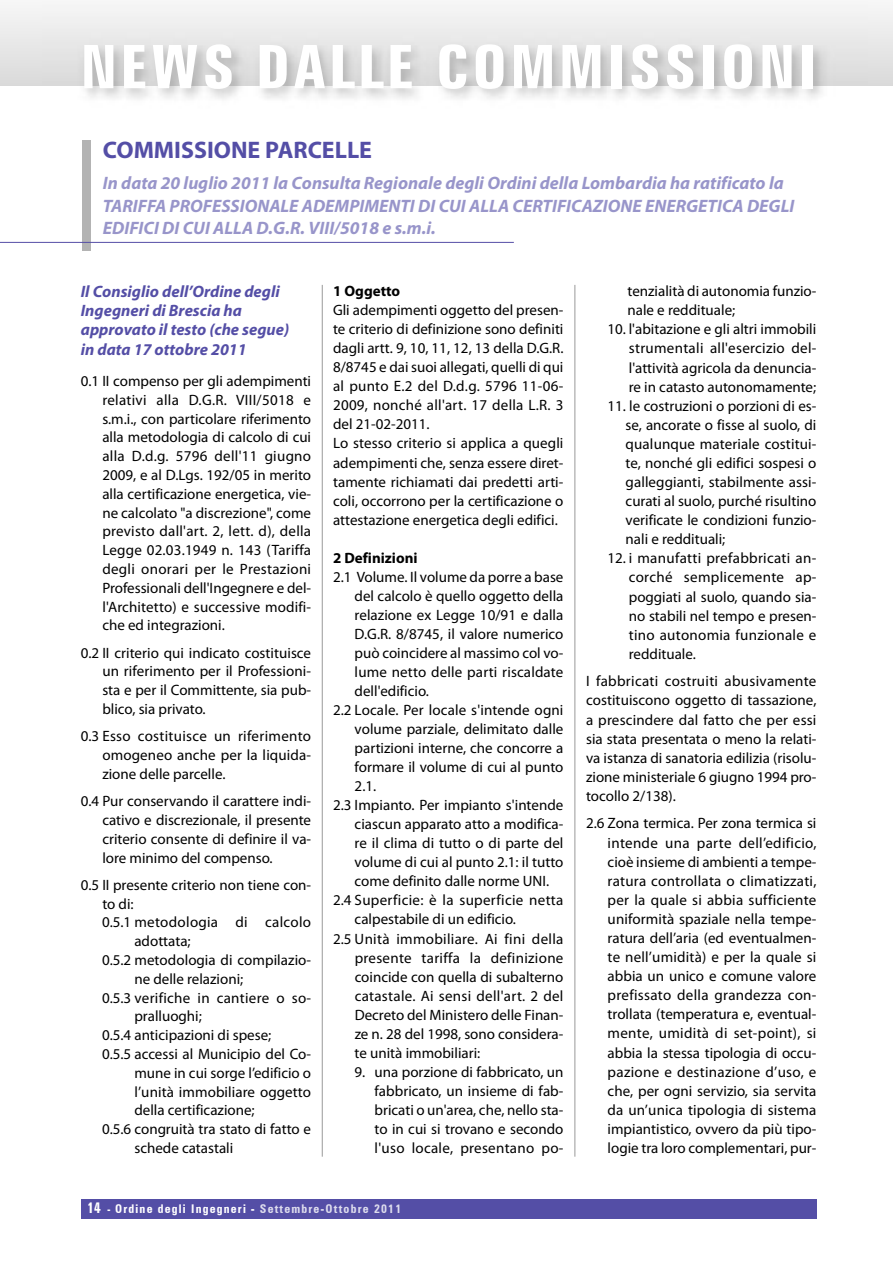
<style>
.page{position:relative;width:893px;height:1263px;background:#fff}
.page>*{position:absolute;margin:0;border:0;box-sizing:border-box;transform-origin:0 0}
.t1{font:700 extra-condensed 60px "Zurich BT";letter-spacing:.055em;color:#fff;scale:1.15 1}
.t2{font:700 24px "Myriad Pro";color:#544ea6}
.t3{font:italic 700 18px/22.5px "Myriad Pro";color:#9895ca}
.t4{font:italic 700 16.5px/19px "Myriad Pro";color:#544ea6}
.t5{font:15px/19px "Myriad Pro";color:#000;text-align:justify}
.t6{font:15px "Myriad Pro";letter-spacing:.02em;color:#000}
.t7{font:700 15px "Myriad Pro";color:#000}
.t8{font:700 condensed 12px "Zurich BT";letter-spacing:.1em;color:#fff}
.s1{font-stretch:extra-condensed;font-size:15px}
.s2{font-size:10.5px}
.s3{color:#dddced}
</style>
<div class="page">
<div style="left:81px;top:1199px;width:735px;height:19px;background:#544ea6"></div>
<div style="left:0;top:0;width:893px;height:85px;background:linear-gradient(to bottom,#f7f7f7,#dadada)"></div>
<img style="left:42px;top:0;width:825px;height:99px">
<hr style="left:322px;top:285px;width:1px;height:872px;background:#999">
<div style="left:82px;top:140px;width:9px;height:111px;background:#b3b3b3"></div>
<hr style="left:0;top:242px;width:514px;height:1px;background:#544ea6">
<hr style="left:574px;top:285px;width:1px;height:872px;background:#999">
<h1 class="t1" style="left:81px;top:33px;width:641px">NEWS DALLE cOMMISSIONI</h1>
<h2 class="t2" style="left:103px;top:141px;width:271px">COMMISSIONE PARCELLE</h2>
<p class="t3" style="left:103px;top:173px;width:693px">In data 20 luglio 2011 la Consulta Regionale degli Ordini della Lombardia ha ratificato la<br>TARIFFA PROFESSIONALE ADEMPIMENTI DI CUI ALLA CERTIFICAZIONE ENERGETICA DEGLI<br>EDIFICI DI CUI ALLA D.G.R. VIII/5018 e s.m.i.</p>
<p class="t4" style="left:81px;top:284px;width:210px">Il Consiglio dell’Ordine degli<br>Ingegneri di Brescia ha approvato il testo (che segue) in data 17 ottobre 2011</p>
<p class="t5" style="left:102px;top:373px;width:210px;text-indent:-22px">0.1 II compenso per gli adempimenti relativi alla D.G.R. VIII/5018 e s.m.i., con particolare riferimento alla metodologia di calcolo di cui alla D.d.g. 5796 dell'11 giugno 2009, e al D.Lgs. 192/05 in merito alla certificazione energetica, vie&shy;ne calcolato "a discrezione", come previsto dall'art. 2, lett. d), della Legge 02.03.1949 n. 143 (Tariffa degli onorari per le Prestazioni Professionali dell'Ingegnere e del&shy;l'Architetto) e successive modifi&shy;che ed integrazioni.</p>
<p class="t5" style="left:102px;top:644px;width:210px;text-indent:-22px">0.2 II criterio qui indicato costituisce un riferimento per il Professioni&shy;sta e per il Committente, sia pub&shy;blico, sia privato.</p>
<p class="t5" style="left:102px;top:728px;width:210px;text-indent:-22px">0.3 Esso costituisce un riferimento omogeneo anche per la liquida&shy;zione delle parcelle.</p>
<p class="t5" style="left:102px;top:793px;width:210px;text-indent:-22px">0.4 Pur conservando il carattere indi&shy;cativo e discrezionale, il presente criterio consente di definire il va&shy;lore minimo del compenso.</p>
<p class="t5" style="left:81px;top:876px;width:232px">0.5 II presente criterio non tiene con-</p>
<p class="t5" style="left:102px;top:895px;width:33px">to di:</p>
<p class="t6" style="left:102px;top:917px;width:211px">0.5.1 metodologia di calcolo</p>
<p class="t5" style="left:134px;top:933px;width:58px">adottata;</p>
<p class="t5" style="left:102px;top:952px;width:211px">0.5.2 metodologia di compilazio-</p>
<p class="t5" style="left:134px;top:970px;width:110px">ne delle relazioni;</p>
<p class="t6" style="left:102px;top:992px;width:211px">0.5.3 verifiche in cantiere o so-</p>
<p class="t5" style="left:134px;top:1008px;width:69px">pralluoghi;</p>
<p class="t5" style="left:102px;top:1027px;width:171px">0.5.4 anticipazioni di spese;</p>
<p class="t5" style="left:102px;top:1045px;width:211px">0.5.5 accessi al Municipio del Co-</p>
<p class="t5" style="left:134px;top:1064px;width:178px">mune in cui sorge l’edificio o</p>
<p class="t5" style="left:134px;top:1083px;width:178px">l’unità immobiliare oggetto</p>
<p class="t5" style="left:134px;top:1102px;width:122px">della certificazione;</p>
<p class="t5" style="left:102px;top:1121px;width:211px">0.5.6 congruità tra stato di fatto e</p>
<p class="t5" style="left:134px;top:1139px;width:100px">schede catastali</p>
<p class="t7" style="left:333px;top:285px;width:69px">1 Oggetto</p>
<p class="t5" style="left:333px;top:302px;width:232px;text-align:left">Gli adempimenti oggetto del presen&shy;te criterio di definizione sono definiti dagli artt. 9, 10, 11, 12, 13 della D.G.R.<br>8/8745 e dai suoi allegati, quelli di qui al punto E.2 del D.d.g. 5796 11-06- 2009, nonché all'art. 17 della L.R. 3 del 21-02-2011.<br>Lo stesso criterio si applica a quegli adempimenti che, senza essere diret&shy;tamente richiamati dai predetti arti&shy;coli, occorrono per la certificazione o attestazione energetica degli edifici.</p>
<p class="t7" style="left:333px;top:552px;width:86px">2 Definizioni</p>
<p class="t5" style="left:333px;top:568px;width:232px">2.1 Volume. Il volume da porre a base</p>
<p class="t5" style="left:355px;top:587px;width:210px">del calcolo è quello oggetto della</p>
<p class="t5" style="left:355px;top:606px;width:210px">relazione ex Legge 10/91 e dalla</p>
<p class="t5" style="left:355px;top:625px;width:210px">D.G.R. 8/8745, il valore numerico</p>
<p class="t5" style="left:355px;top:644px;width:210px">può coincidere al massimo col vo-</p>
<p class="t5" style="left:355px;top:664px;width:210px">lume netto delle parti riscaldate</p>
<p class="t5" style="left:355px;top:683px;width:76px">dell'edificio.</p>
<p class="t5" style="left:333px;top:702px;width:232px">2.2 Locale. Per locale s'intende ogni</p>
<p class="t5" style="left:355px;top:721px;width:210px">volume parziale, delimitato dalle</p>
<p class="t5" style="left:355px;top:740px;width:210px">partizioni interne, che concorre a</p>
<p class="t5" style="left:355px;top:759px;width:210px">formare il volume di cui al punto</p>
<p class="t5" style="left:355px;top:778px;width:23px">2.1.</p>
<p class="t5" style="left:333px;top:797px;width:232px">2.3 Impianto. Per impianto s'intende</p>
<p class="t5" style="left:355px;top:816px;width:210px">ciascun apparato atto a modifica-</p>
<p class="t5" style="left:355px;top:835px;width:210px">re il clima di tutto o di parte del</p>
<p class="t5" style="left:355px;top:854px;width:210px">volume di cui al punto 2.1: il tutto</p>
<p class="t5" style="left:355px;top:873px;width:196px">come definito dalle norme UNI.</p>
<p class="t6" style="left:333px;top:895px;width:232px">2.4 Superficie: è la superficie netta</p>
<p class="t5" style="left:355px;top:911px;width:163px">calpestabile di un edificio.</p>
<p class="t6" style="left:333px;top:933px;width:232px">2.5 Unità immobiliare. Ai fini della</p>
<p class="t6" style="left:355px;top:952px;width:210px">presente tariffa la definizione</p>
<p class="t5" style="left:355px;top:968px;width:210px">coincide con quella di subalterno</p>
<p class="t6" style="left:355px;top:990px;width:210px">catastale. Ai sensi dell'art. 2 del</p>
<p class="t5" style="left:355px;top:1006px;width:210px">Decreto del Ministero delle Finan-</p>
<p class="t5" style="left:355px;top:1025px;width:210px">ze n. 28 del 1998, sono considera-</p>
<p class="t5" style="left:355px;top:1044px;width:127px">te unità immobiliari:</p>
<p class="t5" style="left:375px;top:1063px;width:190px;text-indent:-20px">9. una porzione di fabbricato, un fabbricato, un insieme di fab&shy;bricati o un'area, che, nello sta&shy;to in cui si trovano e secondo l'uso locale, presentano po-</p>
<p class="t8" style="left:87px;top:1202px;width:315px"><span class="s1">14</span> <span class="s2">-</span> Ordine degli Ingegneri - <span class="s3">Settembre-Ottobre 2011</span></p>
<p class="t5" style="left:627px;top:283px;width:190px">tenzialità di autonomia funzio&shy;nale e reddituale;</p>
<p class="t5" style="left:629px;top:321px;width:189px;text-indent:-21px">10. l'abitazione e gli altri immobili strumentali all'esercizio del&shy;l'attività agricola da denuncia&shy;re in catasto autonomamente;</p>
<p class="t5" style="left:626px;top:397px;width:192px;text-indent:-18px">11. le costruzioni o porzioni di es&shy;se, ancorate o fisse al suolo, di qualunque materiale costitui&shy;te, nonché gli edifici sospesi o galleggianti, stabilmente assi&shy;curati al suolo, purché risultino verificate le condizioni funzio&shy;nali e reddituali;</p>
<p class="t5" style="left:629px;top:550px;width:189px;text-indent:-21px">12. i manufatti prefabbricati an&shy;corché semplicemente ap&shy;poggiati al suolo, quando sia&shy;no stabili nel tempo e presen&shy;tino autonomia funzionale e reddituale.</p>
<p class="t5" style="left:586px;top:673px;width:232px">I fabbricati costruiti abusivamente costituiscono oggetto di tassazione, a prescindere dal fatto che per essi sia stata presentata o meno la relati&shy;va istanza di sanatoria edilizia (risolu&shy;zione ministeriale 6 giugno 1994 pro&shy;tocollo 2/138).</p>
<p class="t5" style="left:608px;top:815px;width:210px;text-indent:-22px">2.6 Zona termica. Per zona termica si intende una parte dell’edificio, cioè insieme di ambienti a tempe&shy;ratura controllata o climatizzati, per la quale si abbia sufficiente uniformità spaziale nella tempe&shy;ratura dell’aria (ed eventualmen&shy;te nell’umidità) e per la quale si abbia un unico e comune valore prefissato della grandezza con&shy;trollata (temperatura e, eventual&shy;mente, umidità di set-point), si abbia la stessa tipologia di occu&shy;pazione e destinazione d’uso, e che, per ogni servizio, sia servita da un’unica tipologia di sistema impiantistico, ovvero da più tipo&shy;logie tra loro complementari, pur-</p>
</div>
